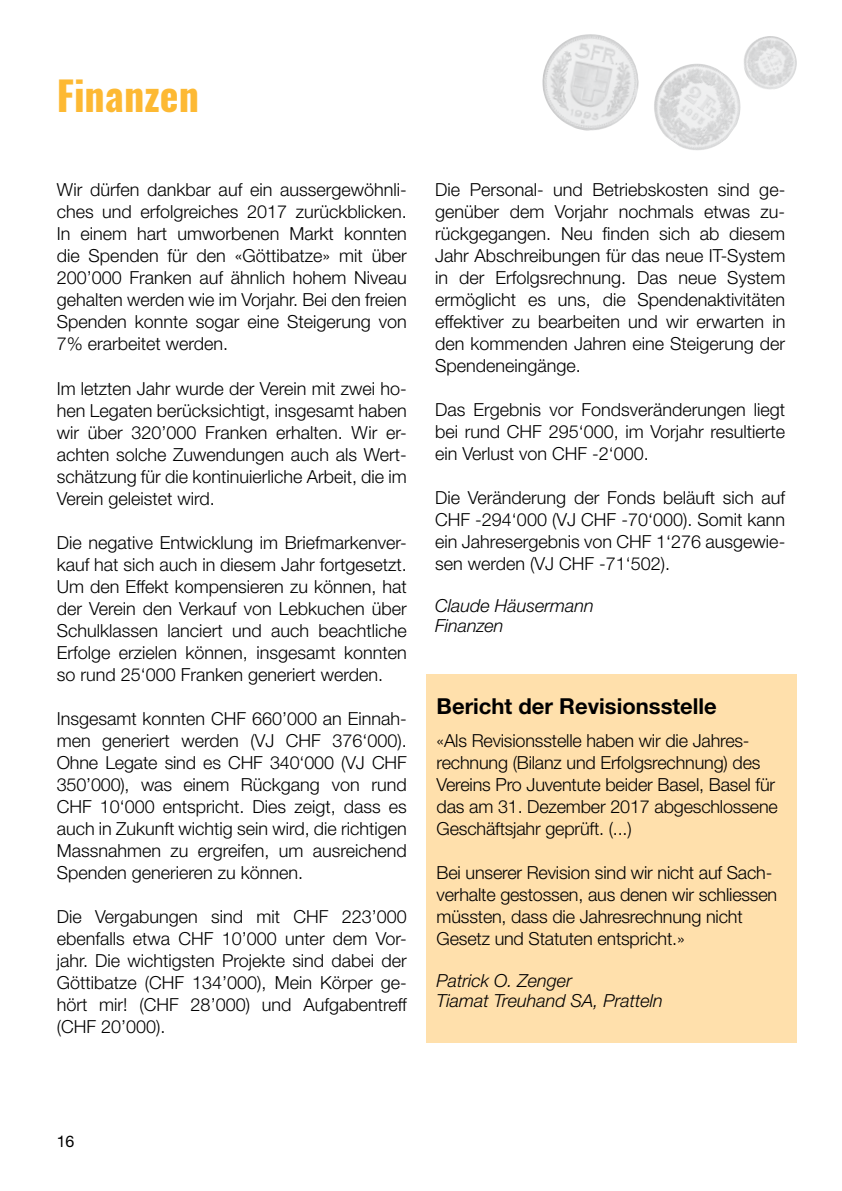
<style>
.page{position:relative;width:842px;height:1191px;background:#fff}
.page>*{position:absolute;margin:0;border:0;box-sizing:border-box;transform-origin:0 0}
.t1{font:700 40px "Oswald";color:#fdb933}
.t2{font:700 22px "Helvetica Neue";color:#000}
.t3{font:300 18px/22px "Helvetica Neue";color:#000;text-align:justify}
.t4{font:italic 300 18px/20px "Helvetica Neue";color:#000}
.t5{font:16px "Helvetica Neue";color:#000}
</style>
<div class="page">
<div style="left:426px;top:675px;width:371px;height:368px;background:#ffe0ac"></div>
<img style="left:542px;top:34px;width:97px;height:97px">
<img style="left:744px;top:36px;width:53px;height:54px">
<img style="left:654px;top:64px;width:87px;height:86px">
<h1 class="t1" style="left:57px;top:68px;width:144px">Finanzen</h1>
<p class="t3" style="left:57px;top:179px;width:352px">Wir dürfen dankbar auf ein aussergewöhnli&shy;ches und erfolgreiches 2017 zurückblicken.<br>In einem hart umworbenen Markt konnten die Spenden für den «Göttibatze» mit über 200’000 Franken auf ähnlich hohem Niveau gehalten werden wie im Vorjahr. Bei den freien Spenden konnte sogar eine Steigerung von 7% erarbeitet werden.</p>
<p class="t3" style="left:57px;top:377px;width:352px">Im letzten Jahr wurde der Verein mit zwei ho&shy;hen Legaten berücksichtigt, insgesamt haben wir über 320’000 Franken erhalten. Wir er&shy;achten solche Zuwendungen auch als Wert&shy;schätzung für die kontinuierliche Arbeit, die im Verein geleistet wird.</p>
<p class="t3" style="left:57px;top:531px;width:352px">Die negative Entwicklung im Briefmarkenver&shy;kauf hat sich auch in diesem Jahr fortgesetzt.<br>Um den Effekt kompensieren zu können, hat der Verein den Verkauf von Lebkuchen über Schulklassen lanciert und auch beachtliche Erfolge erzielen können, insgesamt konnten so rund 25‘000 Franken generiert werden.</p>
<p class="t3" style="left:57px;top:706px;width:352px">Insgesamt konnten CHF 660’000 an Einnah&shy;men generiert werden (VJ CHF 376‘000).<br>Ohne Legate sind es CHF 340‘000 (VJ CHF 350’000), was einem Rückgang von rund CHF 10‘000 entspricht. Dies zeigt, dass es auch in Zukunft wichtig sein wird, die richtigen Massnahmen zu ergreifen, um ausreichend Spenden generieren zu können.</p>
<p class="t3" style="left:57px;top:904px;width:352px">Die Vergabungen sind mit CHF 223’000 ebenfalls etwa CHF 10’000 unter dem Vor&shy;jahr. Die wichtigsten Projekte sind dabei der Göttibatze (CHF 134’000), Mein Körper ge&shy;hört mir! (CHF 28’000) und Aufgabentreff (CHF 20’000).</p>
<p class="t3" style="left:435px;top:178px;width:352px">Die Personal- und Betriebskosten sind ge&shy;genüber dem Vorjahr nochmals etwas zu&shy;rückgegangen. Neu finden sich ab diesem Jahr Abschreibungen für das neue IT-System in der Erfolgsrechnung. Das neue System ermöglicht es uns, die Spendenaktivitäten effektiver zu bearbeiten und wir erwarten in den kommenden Jahren eine Steigerung der Spendeneingänge.</p>
<p class="t3" style="left:435px;top:398px;width:352px">Das Ergebnis vor Fondsveränderungen liegt bei rund CHF 295‘000, im Vorjahr resultierte ein Verlust von CHF -2‘000.</p>
<p class="t3" style="left:435px;top:486px;width:352px">Die Veränderung der Fonds beläuft sich auf CHF -294‘000 (VJ CHF -70‘000). Somit kann ein Jahresergebnis von CHF 1‘276 ausgewie&shy;sen werden (VJ CHF -71‘502).</p>
<p class="t4" style="left:435px;top:595px;width:160px">Claude Häusermann<br>Finanzen</p>
<p class="t2" style="left:437px;top:692px;width:282px">Bericht der Revisionsstelle</p>
<p class="t3" style="left:437px;top:729px;width:343px;text-align:left">«Als Revisionsstelle haben wir die Jahres&shy;rechnung (Bilanz und Erfolgsrechnung) des Vereins Pro Juventute beider Basel, Basel für das am 31. Dezember 2017 abgeschlossene Geschäftsjahr geprüft. (...)</p>
<p class="t3" style="left:437px;top:861px;width:342px;text-align:left">Bei unserer Revision sind wir nicht auf Sach&shy;verhalte gestossen, aus denen wir schliessen müssten, dass die Jahresrechnung nicht Gesetz und Statuten entspricht.»</p>
<p class="t4" style="left:437px;top:970px;width:228px">Patrick O. Zenger<br>Tiamat Treuhand SA, Pratteln</p>
<p class="t5" style="left:57px;top:1131px;width:19px">16</p>
</div>
